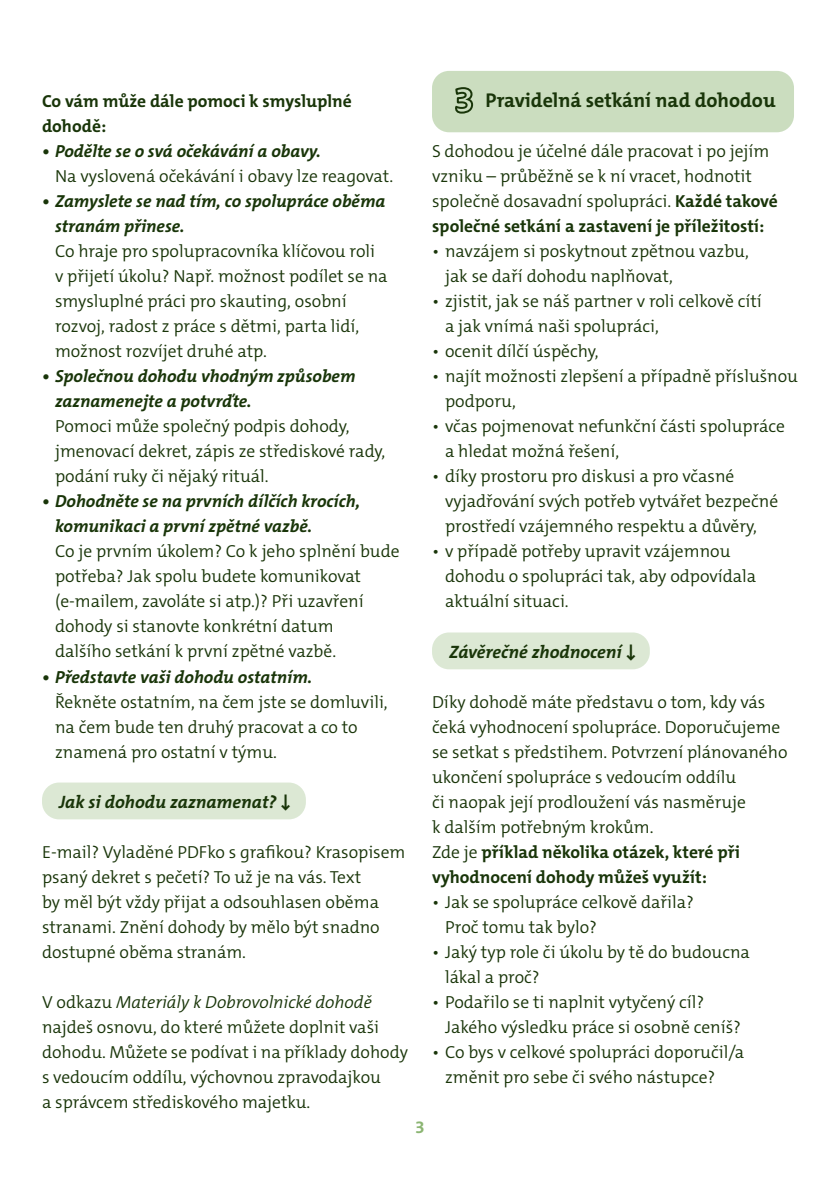
<style>
.page{position:relative;width:840px;height:1191px;background:#fff}
.page>*{position:absolute;margin:0;border:0;box-sizing:border-box;transform-origin:0 0}
.Nadpisy{font:700 20px "The Mix C5";color:#193509}
.Podnadpisy{font:italic 700 18px "The Mix C5";color:#193509}
.t1{font:300 17.6px/25px "The Mix C5";color:#193509}
.t2{font:700 17.6px/25px "The Mix C5";color:#193509}
.t3{font:700 17.6px "The Mix C5";color:#8bb572}
.s1{font-weight:700;font-style:italic}
.s2{font-style:italic}
.s3{font-family:"SKAUT";font-size:34px}
.s4{font-weight:700}
</style>
<div class="page">
<div style="left:432px;top:632px;width:217px;height:37px;background:#dce8d4;border-radius:17px"></div>
<div style="left:42px;top:782px;width:264px;height:37px;background:#dce8d4;border-radius:17px"></div>
<div style="left:432px;top:71px;width:361px;height:61px;background:#cbddbf;border-radius:17px"></div>
<p class="t2" style="left:42px;top:89px;width:311px">Co vám může dále pomoci k smysluplné dohodě:</p>
<p class="t1" style="left:55px;top:139px;width:339px;text-indent:-13px"><span class="s1">• Podělte se o svá očekávání a obavy.<br></span>Na vyslovená očekávání i obavy lze reagovat.</p>
<p class="t1" style="left:55px;top:189px;width:334px;text-indent:-13px"><span class="s1">• Zamyslete se nad tím, co spolupráce oběma stranám přinese.<br></span>Co hraje pro spolupracovníka klíčovou roli v přijetí úkolu? Např. možnost podílet se na smysluplné práci pro skauting, osobní rozvoj, radost z práce s dětmi, parta lidí, možnost rozvíjet druhé atp.</p>
<p class="t1" style="left:55px;top:364px;width:331px;text-indent:-13px"><span class="s1">• Společnou dohodu vhodným způsobem zaznamenejte a potvrďte.<br></span>Pomoci může společný podpis dohody, jmenovací dekret, zápis ze střediskové rady, podání ruky či nějaký rituál.</p>
<p class="t1" style="left:55px;top:489px;width:346px;text-indent:-13px"><span class="s1">• Dohodněte se na prvních dílčích krocích, komunikaci a první zpětné vazbě.<br></span>Co je prvním úkolem? Co k jeho splnění bude potřeba? Jak spolu budete komunikovat (e-mailem, zavoláte si atp.)? Při uzavření dohody si stanovte konkrétní datum<br>dalšího setkání k první zpětné vazbě.</p>
<p class="t1" style="left:55px;top:664px;width:334px;text-indent:-13px"><span class="s1">• Představte vaši dohodu ostatním.<br></span>Řekněte ostatním, na čem jste se domluvili, na čem bude ten druhý pracovat a co to znamená pro ostatní v týmu.</p>
<p class="Podnadpisy" style="left:59px;top:790px;width:233px">Jak si dohodu zaznamenat? ↓</p>
<p class="t1" style="left:42px;top:839px;width:365px">E-mail? Vyladěné PDFko s grafikou? Krasopisem psaný dekret s pečetí? To už je na vás. Text<br>by měl být vždy přijat a odsouhlasen oběma stranami. Znění dohody by mělo být snadno dostupné oběma stranám.</p>
<p class="t1" style="left:42px;top:989px;width:367px">V odkazu <span class="s2">Materiály k Dobrovolnické dohodě </span>najdeš osnovu, do které můžete doplnit vaši dohodu. Můžete se podívat i na příklady dohody s vedoucím oddílu, výchovnou zpravodajkou<br>a správcem střediskového majetku.</p>
<p class="Nadpisy" style="left:454px;top:88px;width:322px"><span class="s3">3</span> Pravidelná setkání nad dohodou</p>
<p class="t1" style="left:432px;top:139px;width:347px">S dohodou je účelné dále pracovat i po jejím vzniku – průběžně se k ní vracet, hodnotit společně dosavadní spolupráci. <span class="s4">Každé takové společné setkání a zastavení je příležitostí:</span></p>
<p class="t1" style="left:445px;top:239px;width:305px;text-indent:-13px">• navzájem si poskytnout zpětnou vazbu, jak se daří dohodu naplňovat,</p>
<p class="t1" style="left:445px;top:289px;width:318px;text-indent:-13px">• zjistit, jak se náš partner v roli celkově cítí a jak vnímá naši spolupráci,</p>
<p class="t1" style="left:432px;top:339px;width:168px">• ocenit dílčí úspěchy,</p>
<p class="t1" style="left:445px;top:364px;width:354px;text-indent:-13px">• najít možnosti zlepšení a případně příslušnou podporu,</p>
<p class="t1" style="left:445px;top:414px;width:341px;text-indent:-13px">• včas pojmenovat nefunkční části spolupráce a hledat možná řešení,</p>
<p class="t1" style="left:445px;top:464px;width:334px;text-indent:-13px">• díky prostoru pro diskusi a pro včasné vyjadřování svých potřeb vytvářet bezpečné prostředí vzájemného respektu a důvěry,</p>
<p class="t1" style="left:445px;top:539px;width:312px;text-indent:-13px">• v případě potřeby upravit vzájemnou dohodu o spolupráci tak, aby odpovídala aktuální situaci.</p>
<p class="Podnadpisy" style="left:449px;top:640px;width:188px">Závěrečné zhodnocení ↓</p>
<p class="t1" style="left:432px;top:689px;width:357px">Díky dohodě máte představu o tom, kdy vás čeká vyhodnocení spolupráce. Doporučujeme se setkat s předstihem. Potvrzení plánovaného ukončení spolupráce s vedoucím oddílu<br>či naopak její prodloužení vás nasměruje<br>k dalším potřebným krokům.<br>Zde je <span class="s4">příklad několika otázek, které při vyhodnocení dohody můžeš využít:</span></p>
<p class="t1" style="left:445px;top:889px;width:250px;text-indent:-13px">• Jak se spolupráce celkově dařila?<br>Proč tomu tak bylo?</p>
<p class="t1" style="left:445px;top:939px;width:306px;text-indent:-13px">• Jaký typ role či úkolu by tě do budoucna lákal a proč?</p>
<p class="t1" style="left:445px;top:989px;width:297px;text-indent:-13px">• Podařilo se ti naplnit vytyčený cíl?<br>Jakého výsledku práce si osobně ceníš?</p>
<p class="t1" style="left:445px;top:1039px;width:300px;text-indent:-13px">• Co bys v celkové spolupráci doporučil/a změnit pro sebe či svého nástupce?</p>
<p class="t3" style="left:415px;top:1115px;width:11px">3</p>
</div>
